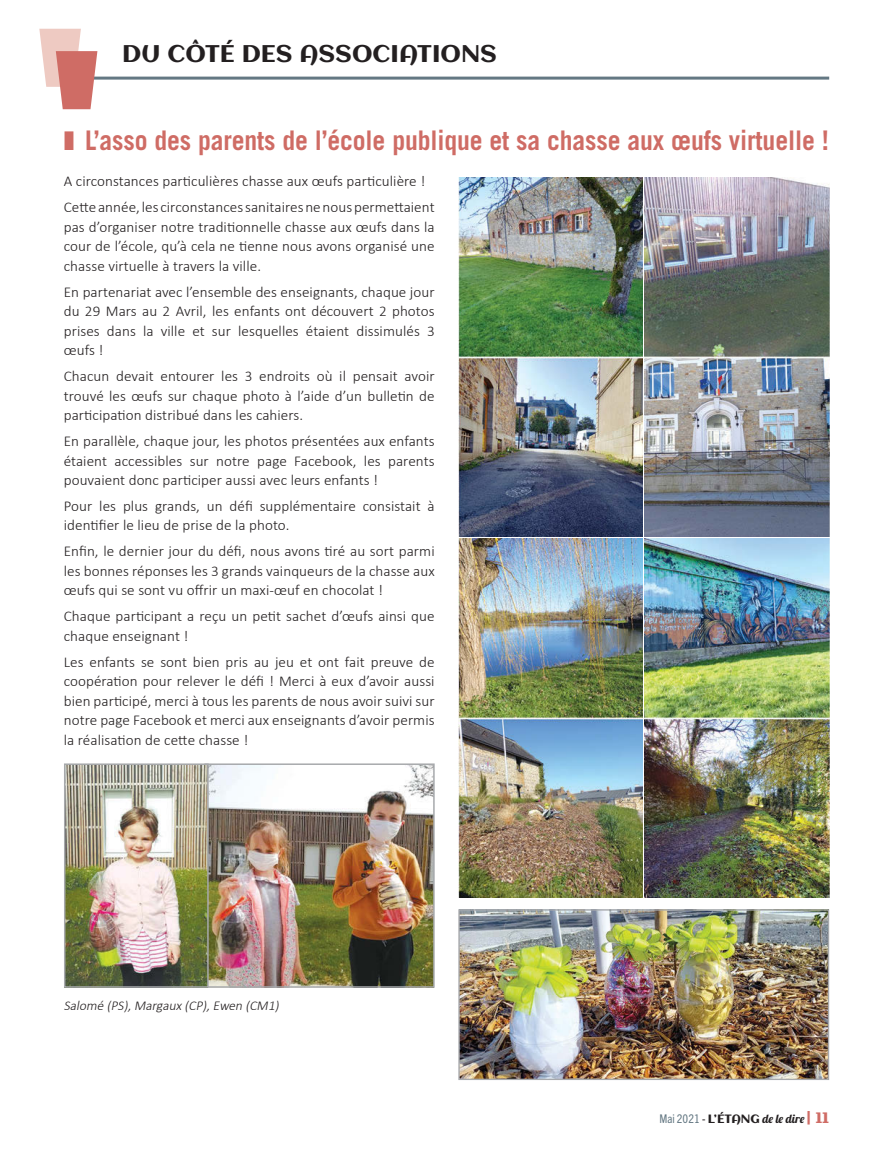
<style>
.page{position:relative;width:893px;height:1149px;background:#fff}
.page>*{position:absolute;margin:0;border:0;box-sizing:border-box;transform-origin:0 0}
.t1{font:700 27px "Trade Gothic";letter-spacing:-.005em;color:#cf6c65;scale:.95 1}
.t2{font:24px "Aclonica";color:#231f20}
.texte{font:300 15px/19.5px "Calibri";letter-spacing:.005em;color:#231f20;text-align:justify}
.texte-2{font:italic 300 13.5px "Calibri";color:#231f20}
.t3{font:12px "Lobster 1.4";color:#231f20}
.s1{font-family:"Trade Gothic Next LT Pro";font-stretch:condensed;color:#647883}
.s2{font-family:"Trade Gothic Next LT Pro";font-stretch:condensed}
.s3{font-family:"Aclonica"}
.s4{font-family:"Aclonica";font-size:15px;color:#cf6c65}
</style>
<div class="page">
<hr style="left:85px;top:77px;width:744px;height:3px;background:#647883">
<svg style="left:39px;top:29px;width:58px;height:80px"></svg>
<img style="left:209px;top:766px;width:223px;height:218px">
<div style="left:204px;top:763px;width:231px;height:224px;border:2px solid #a7a9ac"></div>
<img style="left:460px;top:910px;width:367px;height:167px">
<div style="left:458px;top:908px;width:371px;height:171px;border:1px solid #a7a9ac"></div>
<img style="left:67px;top:766px;width:139px;height:218px">
<div style="left:64px;top:763px;width:145px;height:224px;border:2px solid #a7a9ac"></div>
<img style="left:645px;top:177px;width:184px;height:359px">
<img style="left:458px;top:177px;width:185px;height:359px">
<img style="left:645px;top:538px;width:184px;height:359px">
<img style="left:458px;top:538px;width:185px;height:359px">
<h2 class="t2" style="left:122px;top:37px;width:376px">DU CÔTÉ DES ASSOCIATIONS</h2>
<p class="t1" style="left:64px;top:123px;width:807px">❚ L’asso des parents de l’école publique et sa chasse aux œufs virtuelle !</p>
<p class="texte" style="left:64px;top:171px;width:363px">A circonstances particulières chasse aux œufs particulière !</p>
<p class="texte" style="left:64px;top:197px;width:372px">Cette année, les circonstances sanitaires ne nous permettaient pas d’organiser notre traditionnelle chasse aux œufs dans la cour de l’école, qu’à cela ne tienne nous avons organisé une chasse virtuelle à travers la ville.</p>
<p class="texte" style="left:64px;top:282px;width:372px">En partenariat avec l’ensemble des enseignants, chaque jour du 29 Mars au 2 Avril, les enfants ont découvert 2 photos prises dans la ville et sur lesquelles étaient dissimulés 3 œufs !</p>
<p class="texte" style="left:64px;top:366px;width:372px">Chacun devait entourer les 3 endroits où il pensait avoir trouvé les œufs sur chaque photo à l’aide d’un bulletin de participation distribué dans les cahiers.</p>
<p class="texte" style="left:64px;top:431px;width:372px">En parallèle, chaque jour, les photos présentées aux enfants étaient accessibles sur notre page Facebook, les parents pouvaient donc participer aussi avec leurs enfants !</p>
<p class="texte" style="left:64px;top:496px;width:372px">Pour les plus grands, un défi supplémentaire consistait à identifier le lieu de prise de la photo.</p>
<p class="texte" style="left:64px;top:541px;width:372px">Enfin, le dernier jour du défi, nous avons tiré au sort parmi les bonnes réponses les 3 grands vainqueurs de la chasse aux œufs qui se sont vu offrir un maxi-œuf en chocolat !</p>
<p class="texte" style="left:64px;top:606px;width:372px">Chaque participant a reçu un petit sachet d’œufs ainsi que chaque enseignant !</p>
<p class="texte" style="left:64px;top:651px;width:372px">Les enfants se sont bien pris au jeu et ont fait preuve de coopération pour relever le défi ! Merci à eux d’avoir aussi bien participé, merci à tous les parents de nous avoir suivi sur notre page Facebook et merci aux enseignants d’avoir permis la réalisation de cette chasse !</p>
<p class="texte-2" style="left:64px;top:997px;width:220px">Salomé (PS),Margaux (CP),Ewen (CM1)</p>
<p class="t3" style="left:659px;top:1110px;width:171px"><span class="s1">Mai 2021</span> <span class="s2">-</span> <span class="s3">L’ÉTANG</span> de le dire <span class="s4">| 11</span></p>
</div>
